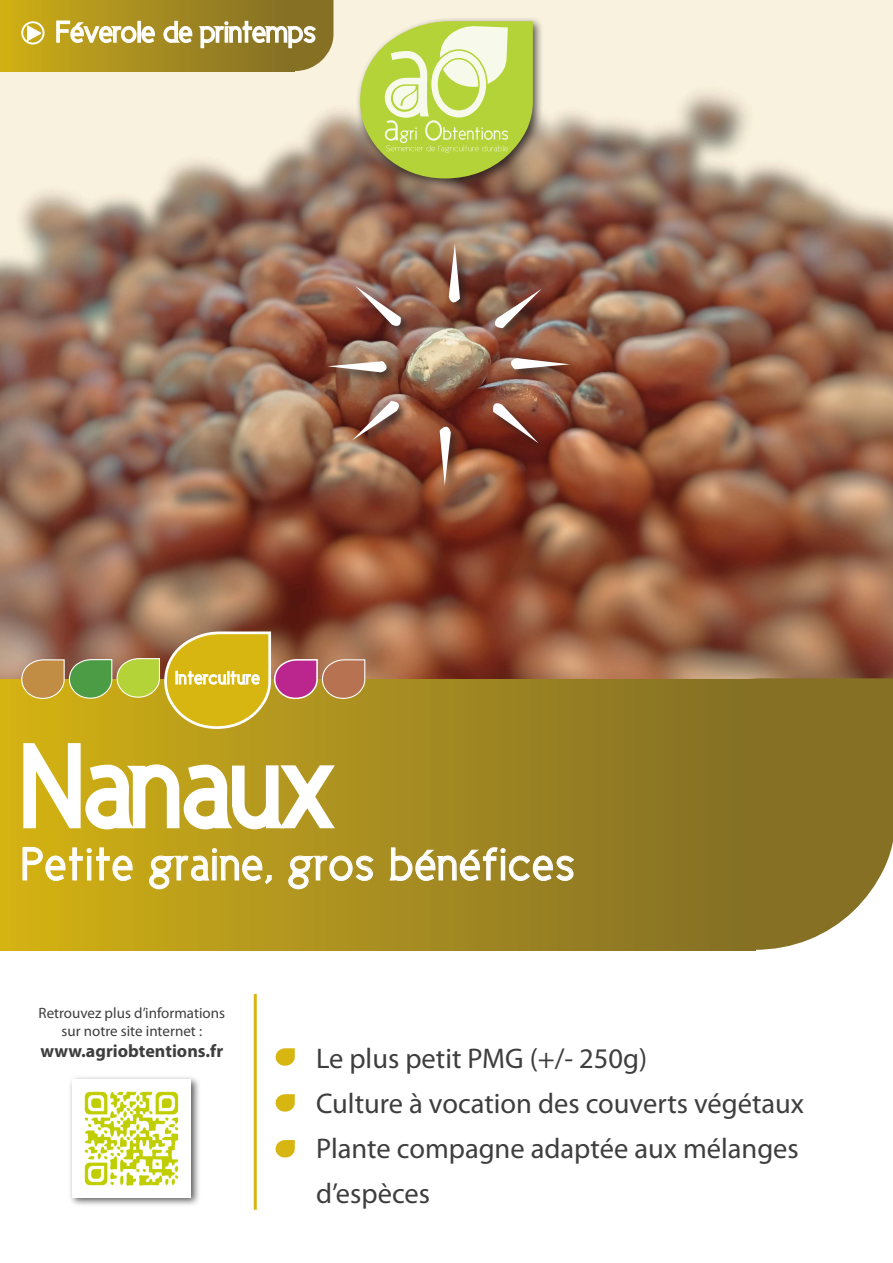
<style>
.page{position:relative;width:893px;height:1263px;background:#fff}
.page>*{position:absolute;margin:0;border:0;box-sizing:border-box;transform-origin:0 0}
.t1{font:117.15px "Cicle Gordita";color:#fff}
.t2{font:46.8px "Cicle Gordita";letter-spacing:.03em;color:#fff}
.t3{font:30px "Cicle Gordita";color:#fff}
.t4{font:28.5px/45px "Myriad Pro";color:#3e3e3f}
.t5{font:18.3px "Cicle Gordita";letter-spacing:.03em;color:#fff}
.t6{font:700 18px "Myriad Pro";color:#3e3e3f}
.t7{font:15px/18px "Myriad Pro";color:#3e3e3f;text-align:center}
</style>
<div class="page">
<img style="left:0;top:0;width:893px;height:679px">
<svg style="left:0;top:0;width:162px;height:71px;background:#bb9e1b"></svg>
<svg style="left:617px;top:678px;width:276px;height:272px;background:#917e39"></svg>
<div style="left:0;top:679px;width:755px;height:271px;background:linear-gradient(to right,#d3b215,#826e28)"></div>
<div style="left:355px;top:16px;width:189px;height:173px;background:#231f20;opacity:.75"></div>
<svg style="left:360px;top:21px;width:173px;height:157px;background:#c1d26d"></svg>
<svg style="left:56px;top:20px;width:100px;height:24px;background:#cdbc6f"></svg>
<svg style="left:162px;top:0;width:171px;height:71px;background:#9e8a3e"></svg>
<div style="left:21px;top:21px;width:24px;height:24px;border:2px solid #fff;border-radius:50%"></div>
<svg style="left:27px;top:26px;width:14px;height:14px"></svg>
<svg style="left:276px;top:1048px;width:19px;height:18px"></svg>
<svg style="left:276px;top:1094px;width:19px;height:17px"></svg>
<svg style="left:276px;top:1140px;width:19px;height:17px"></svg>
<hr style="left:254px;top:994px;width:3px;height:216px;background:#d8b611">
<div style="left:68px;top:1075px;width:133px;height:132px;background:#231f20;opacity:.75"></div>
<img style="left:73px;top:1079px;width:118px;height:118px">
<div style="left:327px;top:243px;width:254px;height:253px;background:#231f20;opacity:.75"></div>
<svg style="left:449px;top:243px;width:11px;height:65px"></svg>
<svg style="left:328px;top:361px;width:65px;height:11px"></svg>
<svg style="left:505px;top:358px;width:65px;height:11px"></svg>
<svg style="left:489px;top:289px;width:53px;height:39px;background:#906d61"></svg>
<svg style="left:355px;top:286px;width:47px;height:45px;background:#93655b"></svg>
<img style="left:21px;top:398px;width:554px;height:492px">
<p class="t3" style="left:56px;top:16px;width:261px">Féverole de printemps</p>
<p class="t5" style="left:175px;top:668px;width:86px">Interculture</p>
<h1 class="t1" style="left:21px;top:725px;width:315px">Nanaux</h1>
<h2 class="t2" style="left:21px;top:839px;width:555px">Petite graine, gros bénéfices</h2>
<p class="t7" style="left:39px;top:1003px;width:188px">Retrouvez plus d’informations sur notre site internet :</p>
<p class="t6" style="left:40px;top:1039px;width:184px">www.agriobtentions.fr</p>
<p class="t4" style="left:316px;top:1035px;width:490px">Le plus petit PMG (+/- 250g)<br>Culture à vocation des couverts végétaux<br>Plante compagne adaptée aux mélanges d’espèces</p>
</div>
